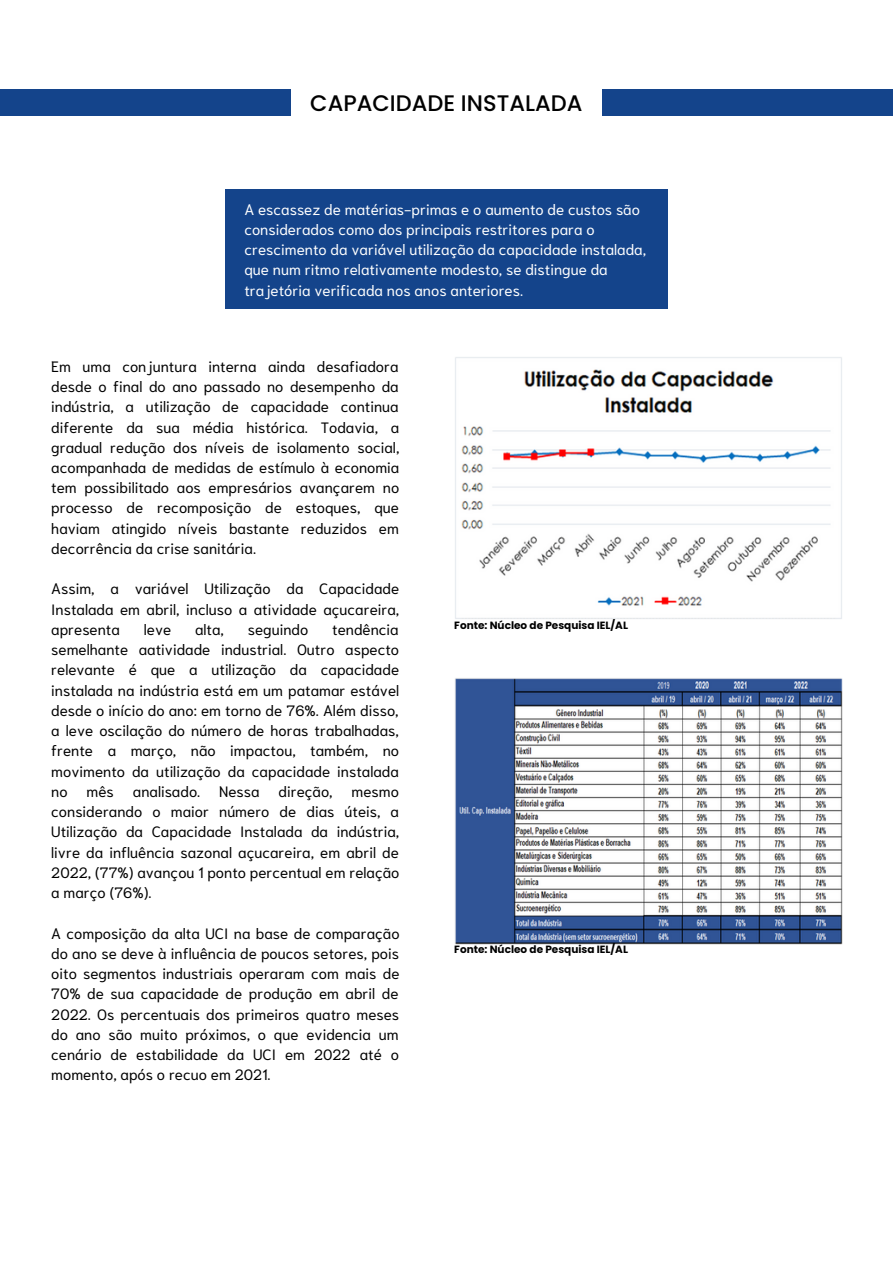
<style>
.page{position:relative;width:893px;height:1264px;background:#fff}
.page>*{position:absolute;margin:0;border:0;box-sizing:border-box;transform-origin:0 0}
.t1{font:500 22.5px "Poppins";color:#000}
.t2{font:15px/20.2px "Niramit";color:#000;text-align:justify}
.t3{font:15px/20.2px "Niramit";color:#fff}
.t4{font:700 10.5px "Poppins";color:#000}
</style>
<div class="page">
<div style="left:225px;top:189px;width:442px;height:120px;background:#14448b"></div>
<div style="left:0;top:89px;width:290px;height:27px;background:#14448b"></div>
<div style="left:602px;top:89px;width:290px;height:27px;background:#14448b"></div>
<img style="left:455px;top:357px;width:387px;height:262px">
<img style="left:455px;top:678px;width:387px;height:266px">
<h1 class="t1" style="left:310px;top:87px;width:273px">CAPACIDADE INSTALADA</h1>
<p class="t3" style="left:244px;top:197px;width:403px">A escassez de matérias-primas e o aumento de custos são considerados como dos principais restritores para o crescimento da variável utilização da capacidade instalada, que num ritmo relativamente modesto, se distingue da trajetória verificada nos anos anteriores.</p>
<p class="t2" style="left:51px;top:355px;width:349px">Em uma conjuntura interna ainda desafiadora desde o final do ano passado no desempenho da indústria, a utilização de capacidade continua diferente da sua média histórica. Todavia, a gradual redução dos níveis de isolamento social, acompanhada de medidas de estímulo à economia tem possibilitado aos empresários avançarem no processo de recomposição de estoques, que haviam atingido níveis bastante reduzidos em decorrência da crise sanitária.</p>
<p class="t2" style="left:51px;top:577px;width:349px">Assim, a variável Utilização da Capacidade Instalada em abril, incluso a atividade açucareira, apresenta</p>
<p class="t2" style="left:51px;top:618px;width:349px;text-indent:281px">tendência semelhante aatividade industrial. Outro aspecto relevante é que a utilização da capacidade instalada na indústria está em um patamar estável desde o início do ano: em torno de 76%. Além disso, a leve oscilação do número de horas trabalhadas, frente a março, não impactou, também, no movimento da utilização da capacidade instalada no</p>
<p class="t2" style="left:144px;top:618px;width:29px">leve</p>
<p class="t2" style="left:195px;top:618px;width:30px">alta,</p>
<p class="t2" style="left:248px;top:618px;width:62px">seguindo</p>
<p class="t2" style="left:87px;top:780px;width:29px">mês</p>
<p class="t2" style="left:133px;top:780px;width:69px">analisado.</p>
<p class="t2" style="left:219px;top:780px;width:42px">Nessa</p>
<p class="t2" style="left:278px;top:780px;width:56px">direção,</p>
<p class="t2" style="left:51px;top:780px;width:349px;text-indent:300px">mesmo considerando o maior número de dias úteis, a Utilização da Capacidade Instalada da indústria, livre da influência sazonal açucareira, em abril de 2022, (77%) avançou 1 ponto percentual em relação a março (76%).</p>
<p class="t2" style="left:51px;top:921px;width:350px">A composição da alta UCI na base de comparação do ano se deve à influência de poucos setores, pois oito segmentos industriais operaram com mais de 70% de sua capacidade de produção em abril de 2022. Os percentuais dos primeiros quatro meses do ano são muito próximos, o que evidencia um cenário de estabilidade da UCI em 2022 até o momento, após o recuo em 2021.</p>
<p class="t4" style="left:454px;top:618px;width:175px">Fonte: Núcleo de Pesquisa IEL/AL</p>
<p class="t4" style="left:454px;top:942px;width:175px">Fonte: Núcleo de Pesquisa IEL/AL</p>
</div>
